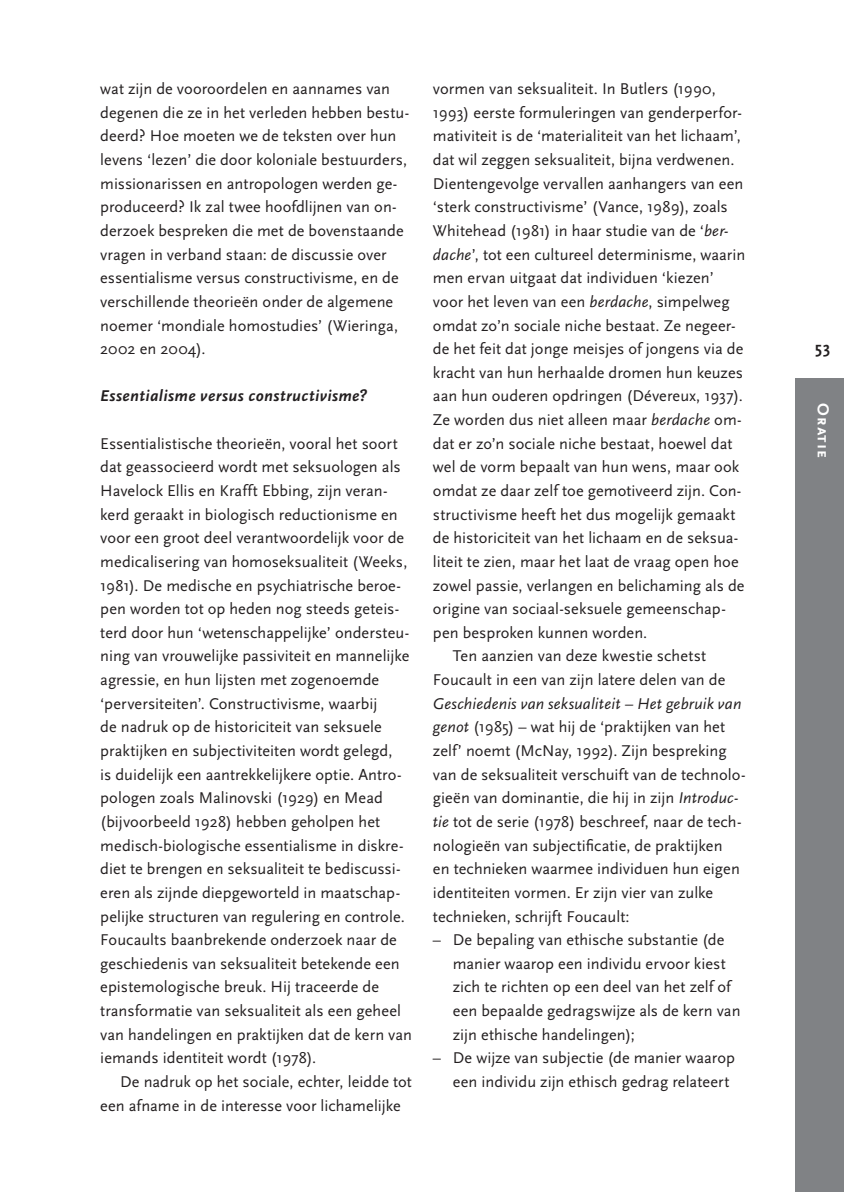
<style>
.page{position:relative;width:844px;height:1192px;background:#fff}
.page>*{position:absolute;margin:0;border:0;box-sizing:border-box;transform-origin:0 0}
.t1{font:700 16.62px "Scala Sans Caps";letter-spacing:.05em;color:#fff}
.t2{font:700 16.62px "Scala Sans";color:#231f20}
.t3{font:16.28px/23.6px "Scala Sans";letter-spacing:.005em;color:#231f20}
.t4{font:italic 700 16.28px "Scala Sans";letter-spacing:.025em;color:#231f20}
.s1{font-style:italic}
</style>
<div class="page">
<div style="left:795px;top:378px;width:48px;height:813px;background:#808285"></div>
<p class="t3" style="left:100px;top:77px;width:310px">wat zijn de vooroordelen en aannames van degenen die ze in het verleden hebben bestu&shy;deerd? Hoe moeten we de teksten over hun levens ‘lezen’ die door koloniale bestuurders, missionarissen en antropologen werden ge&shy;produceerd? Ik zal twee hoofdlijnen van on&shy;derzoek bespreken die met de bovenstaande vragen in verband staan: de discussie over essentialisme versus constructivisme, en de verschillende theorieën onder de algemene noemer ‘mondiale homostudies’ (Wieringa, 2002 en 2004).</p>
<p class="t4" style="left:100px;top:387px;width:268px">Essentialisme versus constructivisme?</p>
<p class="t3" style="left:100px;top:432px;width:313px">Essentialistische theorieën, vooral het soort dat geassocieerd wordt met seksuologen als Havelock Ellis en Krafft Ebbing, zijn veran&shy;kerd geraakt in biologisch reductionisme en voor een groot deel verantwoordelijk voor de medicalisering van homoseksualiteit (Weeks, 1981). De medische en psychiatrische beroe&shy;pen worden tot op heden nog steeds geteis&shy;terd door hun ‘wetenschappelijke’ ondersteu&shy;ning van vrouwelijke passiviteit en mannelijke agressie, en hun lijsten met zogenoemde ‘perversiteiten’. Constructivisme, waarbij<br>de nadruk op de historiciteit van seksuele praktijken en subjectiviteiten wordt gelegd,<br>is duidelijk een aantrekkelijkere optie. Antro&shy;pologen zoals Malinovski (1929) en Mead (bijvoorbeeld 1928) hebben geholpen het medisch-biologische essentialisme in diskre&shy;diet te brengen en seksualiteit te bediscussi&shy;ëren als zijnde diepgeworteld in maatschap&shy;pelijke structuren van regulering en controle.<br>Foucaults baanbrekende onderzoek naar de geschiedenis van seksualiteit betekende een epistemologische breuk. Hij traceerde de transformatie van seksualiteit als een geheel van handelingen en praktijken dat de kern van iemands identiteit wordt (1978).</p>
<p class="t3" style="left:100px;top:1069px;width:313px;text-indent:20px">De nadruk op het sociale, echter, leidde tot een afname in de interesse voor lichamelijke</p>
<p class="t3" style="left:433px;top:77px;width:284px">vormen van seksualiteit. In Butlers (1990,</p>
<p class="t3" style="left:433px;top:101px;width:310px">1993) eerste formuleringen van genderperfor-</p>
<p class="t3" style="left:433px;top:124px;width:309px">mativiteit is de ‘materialiteit van het lichaam’,</p>
<p class="t3" style="left:433px;top:148px;width:303px">dat wil zeggen seksualiteit, bijna verdwenen.</p>
<p class="t3" style="left:433px;top:172px;width:312px">Dientengevolge vervallen aanhangers van een</p>
<p class="t3" style="left:433px;top:195px;width:296px">‘sterk constructivisme’ (Vance, 1989), zoals</p>
<p class="t3" style="left:433px;top:219px;width:297px">Whitehead (1981) in haar studie van de ‘<span class="s1">ber-</span></p>
<p class="t3" style="left:433px;top:243px;width:314px"><span class="s1">dache</span>’, tot een cultureel determinisme, waarin</p>
<p class="t3" style="left:433px;top:266px;width:282px">men ervan uitgaat dat individuen ‘kiezen’</p>
<p class="t3" style="left:433px;top:290px;width:298px">voor het leven van een <span class="s1">berdache</span>, simpelweg</p>
<p class="t3" style="left:433px;top:313px;width:304px">omdat zo’n sociale niche bestaat. Ze negeer-</p>
<p class="t3" style="left:433px;top:337px;width:312px">de het feit dat jonge meisjes of jongens via de</p>
<p class="t3" style="left:433px;top:361px;width:311px">kracht van hun herhaalde dromen hun keuzes</p>
<p class="t3" style="left:433px;top:384px;width:311px">aan hun ouderen opdringen (Dévereux, 1937).</p>
<p class="t3" style="left:433px;top:408px;width:310px">Ze worden dus niet alleen maar <span class="s1">berdache</span> om-</p>
<p class="t3" style="left:433px;top:432px;width:301px">dat er zo’n sociale niche bestaat, hoewel dat</p>
<p class="t3" style="left:433px;top:455px;width:308px">wel de vorm bepaalt van hun wens, maar ook</p>
<p class="t3" style="left:433px;top:479px;width:310px">omdat ze daar zelf toe gemotiveerd zijn. Con-</p>
<p class="t3" style="left:433px;top:502px;width:304px">structivisme heeft het dus mogelijk gemaakt</p>
<p class="t3" style="left:433px;top:526px;width:307px">de historiciteit van het lichaam en de seksua-</p>
<p class="t3" style="left:433px;top:550px;width:307px">liteit te zien, maar het laat de vraag open hoe</p>
<p class="t3" style="left:433px;top:573px;width:313px">zowel passie, verlangen en belichaming als de</p>
<p class="t3" style="left:433px;top:597px;width:294px">origine van sociaal-seksuele gemeenschap-</p>
<p class="t3" style="left:433px;top:621px;width:216px">pen besproken kunnen worden.</p>
<p class="t3" style="left:452px;top:644px;width:255px">Ten aanzien van deze kwestie schetst</p>
<p class="t3" style="left:433px;top:668px;width:294px">Foucault in een van zijn latere delen van de</p>
<p class="t3" style="left:433px;top:691px;width:314px"><span class="s1">Geschiedenis van seksualiteit – Het gebruik van genot</span> (1985) – wat hij de ‘praktijken van het zelf’ noemt (McNay, 1992). Zijn bespreking van de seksualiteit verschuift van de technolo&shy;gieën van dominantie, die hij in zijn <span class="s1">Introduc&shy;tie</span> tot de serie (1978) beschreef, naar de tech&shy;nologieën van subjectificatie, de praktijken<br>en technieken waarmee individuen hun eigen identiteiten vormen. Er zijn vier van zulke technieken, schrijft Foucault:</p>
<p class="t3" style="left:452px;top:928px;width:289px;text-indent:-20px">– De bepaling van ethische substantie (de manier waarop een individu ervoor kiest zich te richten op een deel van het zelf of een bepaalde gedragswijze als de kern van zijn ethische handelingen);</p>
<p class="t3" style="left:452px;top:1046px;width:283px;text-indent:-20px">– De wijze van subjectie (de manier waarop een individu zijn ethisch gedrag relateert</p>
<p class="t2" style="left:814px;top:338px;width:16px">53</p>
<p class="t1" style="left:832px;top:403px;width:56px;rotate:90deg">Oratie</p>
</div>
